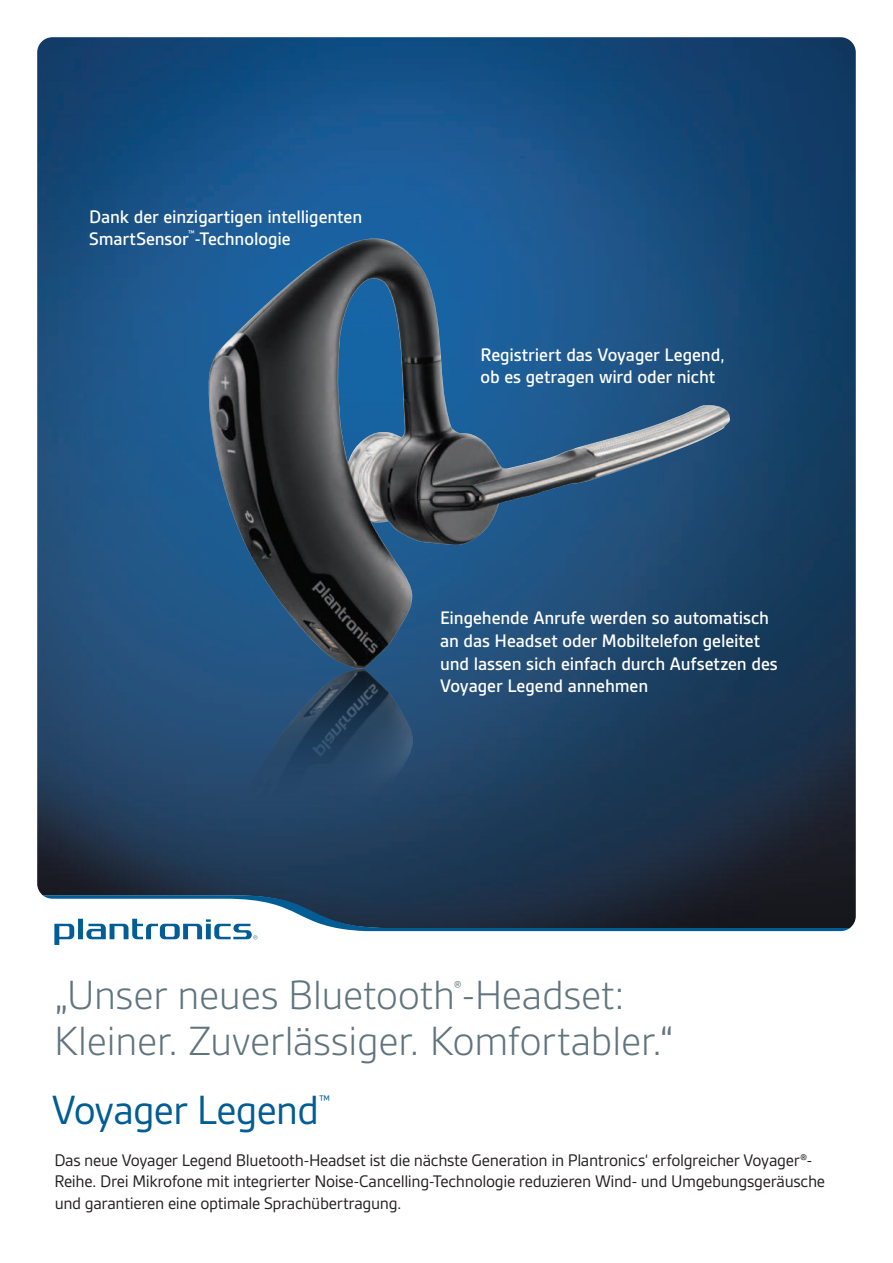
<style>
.page{position:relative;width:893px;height:1263px;background:#fff}
.page>*{position:absolute;margin:0;border:0;box-sizing:border-box;transform-origin:0 0}
.t1{font:300 43.8px/45.3px "Gesta";letter-spacing:-.015em;color:#60747d}
.t2{font:43.8px "Gesta";letter-spacing:-.025em;color:#015d93}
.t3{font:500 19.5px/22.5px "Gesta";letter-spacing:-.005em;color:#fff}
.t4{font:18px/21.8px "Gesta";letter-spacing:-.02em;color:#231f20}
.t5{font:14.85px "Gesta";color:#015d93}
.t6{font:500 8.7px "Gesta";color:#fff}
.s1{font-weight:400}
</style>
<div class="page">
<img style="left:37px;top:37px;width:819px;height:891px">
<svg style="left:43px;top:895px;width:807px;height:50px"></svg>
<img style="left:214px;top:669px;width:517px;height:261px">
<img style="left:209px;top:238px;width:521px;height:432px">
<p class="t3" style="left:89px;top:205px;width:275px">Dank der einzigartigen intelligenten<br>SmartSensor -Technologie</p>
<p class="t6" style="left:188px;top:229px;width:8px">™</p>
<p class="t3" style="left:480px;top:343px;width:246px">Registriert das Voyager Legend, ob es getragen wird oder nicht</p>
<p class="t3" style="left:440px;top:607px;width:339px">Eingehende Anrufe werden so automatisch an das Headset oder Mobiltelefon geleitet und lassen sich einfach durch Aufsetzen des Voyager Legend annehmen</p>
<h1 class="t1" style="left:54px;top:972px;width:621px"><span class="s1">„</span>Unser neues Bluetooth<sup>®</sup>-Headset:<br>Kleiner. Zuverlässiger. Komfortabler.<span class="s1">“</span></h1>
<h1 class="t2" style="left:52px;top:1085px;width:269px">Voyager Legend</h1>
<p class="t5" style="left:319px;top:1091px;width:12px">™</p>
<p class="t4" style="left:54px;top:1149px;width:772px">Das neue Voyager Legend Bluetooth-Headset ist die nächste Generation in Plantronics‘ erfolgreicher Voyager®-<br>Reihe. Drei Mikrofone mit integrierter Noise-Cancelling-Technologie reduzieren Wind- und Umgebungsgeräusche und garantieren eine optimale Sprachübertragung.</p>
</div>
